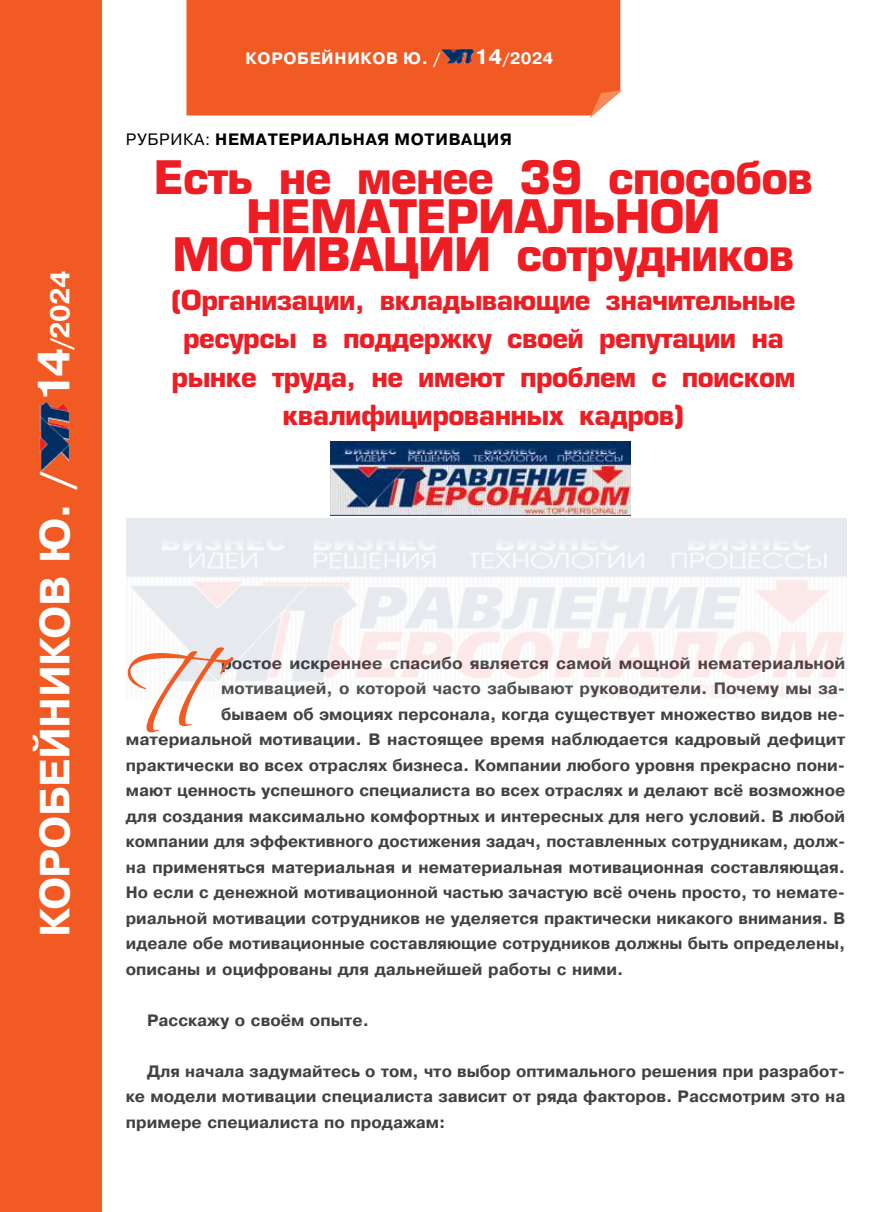
<style>
.page{position:relative;width:893px;height:1212px;background:#fff}
.page>*{position:absolute;margin:0;border:0;box-sizing:border-box;transform-origin:0 0}
.t1{font:108px "Vera Crouz";color:#f15a22}
.t2{font:700 45px/38.5px "Europe";letter-spacing:-.025em;color:#ed1d24;text-align:center}
.t3{font:700 42px "Pragmatica C";letter-spacing:-.015em;color:#fff}
.t4{font:700 27px/38.5px "Europe";letter-spacing:-.025em;color:#ed1d24;text-align:center}
.t5{font:700 27px "Pragmatica C";color:#fff}
.t6{font:700 16.5px/25.5px "Pragmatica";color:#414042;text-align:justify}
.t7{font:700 16.5px "Pragmatica";letter-spacing:.04em;color:#000}
.t8{font:700 16.5px "Pragmatica";letter-spacing:.04em;color:#fff}
.s1{font-size:45px}
.s2{font-size:21px}
.s3{font-weight:400}
</style>
<div class="page">
<div style="left:0;top:0;width:102px;height:1212px;background:#f15a22"></div>
<img style="left:40px;top:402px;width:29px;height:70px">
<div style="left:186px;top:0;width:434px;height:115px;background:#f15a22"></div>
<svg style="left:590px;top:90px;width:32px;height:28px"></svg>
<img style="left:127px;top:519px;width:719px;height:180px">
<img style="left:331px;top:442px;width:299px;height:74px">
<img style="left:441px;top:49px;width:34px;height:15px">
<h3 class="t5" style="left:46px;top:402px;width:133px;rotate:-90deg"><span class="s1">14</span>/2024</h3>
<h3 class="t3" style="left:33px;top:937px;width:467px;rotate:-90deg">КОРОБЕЙНИКОВ Ю. /</h3>
<p class="t8" style="left:246px;top:47px;width:196px">КОРОБЕЙНИКОВ Ю. /</p>
<p class="t8" style="left:475px;top:47px;width:80px"><span class="s2">14</span>/2024</p>
<p class="t7" style="left:126px;top:128px;width:387px"><span class="s3">РУБРИКА:</span> НЕМАТЕРИАЛЬНАЯ МОТИВАЦИЯ</p>
<h2 class="t2" style="left:154px;top:158px;width:661px">Есть не менее 39 способов<br>НЕМАТЕРИАЛЬНОЙ<br>МОТИВАЦИИ сотрудников</h2>
<h3 class="t4" style="left:171px;top:281px;width:626px">(Организации, вкладывающие значительные ресурсы в поддержку своей репутации на рынке труда, не имеют проблем с поиском квалифицированных кадров)</h3>
<h1 class="t1" style="left:126px;top:636px;width:79px">П</h1>
<p class="t6" style="left:221px;top:650px;width:626px">ростое искреннее спасибо является самой мощной нематериальной</p>
<p class="t6" style="left:221px;top:676px;width:626px">мотивацией, о которой часто забывают руководители. Почему мы за-</p>
<p class="t6" style="left:221px;top:701px;width:626px">бываем об эмоциях персонала, когда существует множество видов не-</p>
<p class="t6" style="left:126px;top:727px;width:721px">материальной мотивации. В настоящее время наблюдается кадровый дефицит</p>
<p class="t6" style="left:126px;top:752px;width:721px">практически во всех отраслях бизнеса. Компании любого уровня прекрасно пони-</p>
<p class="t6" style="left:126px;top:778px;width:721px">мают ценность успешного специалиста во всех отраслях и делают всё возможное</p>
<p class="t6" style="left:126px;top:803px;width:721px">для создания максимально комфортных и интересных для него условий. В любой</p>
<p class="t6" style="left:126px;top:829px;width:721px">компании для эффективного достижения задач, поставленных сотрудникам, долж-</p>
<p class="t6" style="left:126px;top:854px;width:721px">на применяться материальная и нематериальная мотивационная составляющая.</p>
<p class="t6" style="left:126px;top:880px;width:721px">Но если с денежной мотивационной частью зачастую всё очень просто, то немате-</p>
<p class="t6" style="left:126px;top:905px;width:721px">риальной мотивации сотрудников не уделяется практически никакого внимания. В</p>
<p class="t6" style="left:126px;top:931px;width:721px">идеале обе мотивационные составляющие сотрудников должны быть определены,</p>
<p class="t6" style="left:126px;top:956px;width:499px">описаны и оцифрованы для дальнейшей работы с ними.</p>
<p class="t6" style="left:147px;top:1007px;width:223px">Расскажу о своём опыте.</p>
<p class="t6" style="left:126px;top:1058px;width:721px;text-indent:21px">Для начала задумайтесь о том, что выбор оптимального решения при разработ&shy;ке модели мотивации специалиста зависит от ряда факторов. Рассмотрим это на примере специалиста по продажам:</p>
</div>
